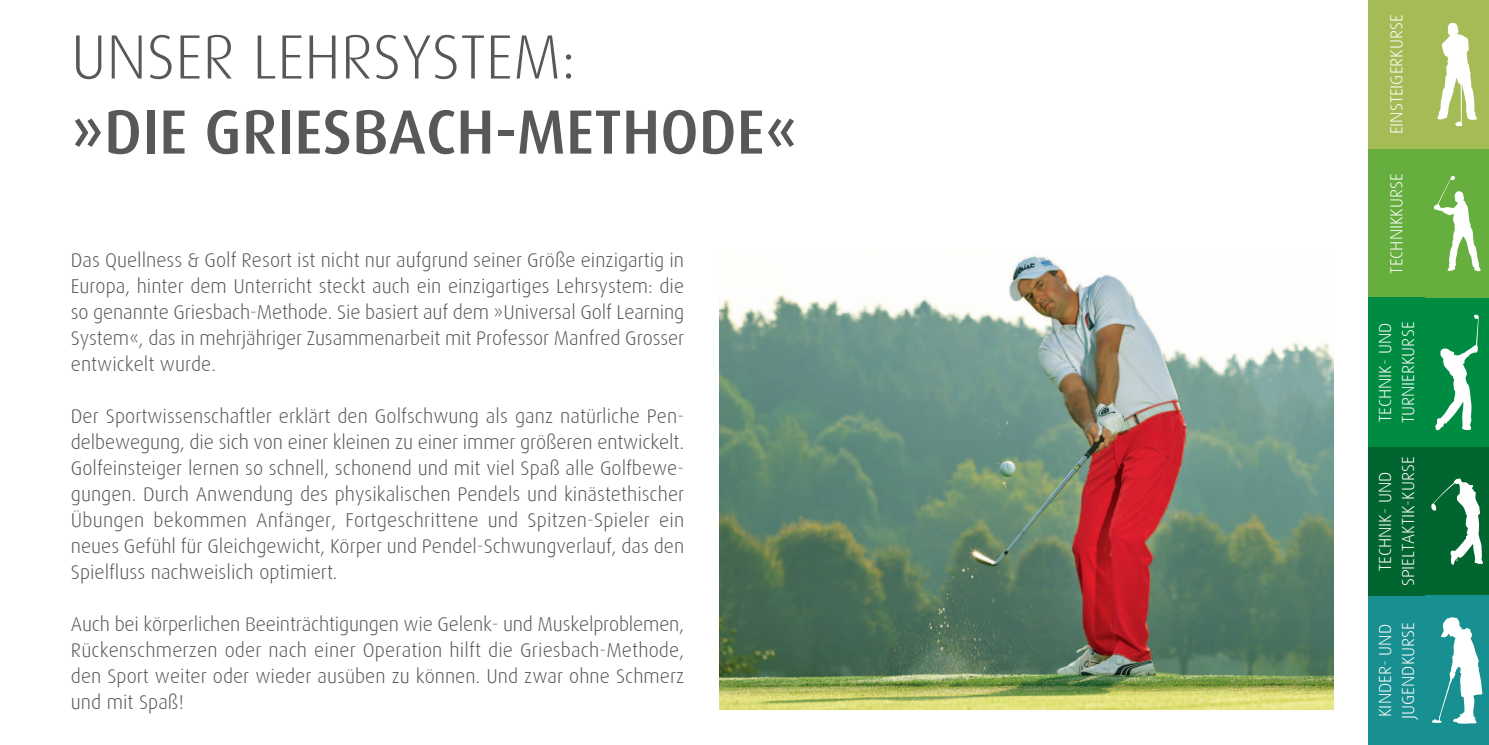
<style>
.page{position:relative;width:1489px;height:745px;background:#fff}
.page>*{position:absolute;margin:0;border:0;box-sizing:border-box;transform-origin:0 0}
.t1{font:500 62.5px "Dax";color:#57585a}
.t2{font:300 62.5px "Dax";color:#57585a}
.t3{font:300 20px/26px "Dax";color:#57585a;text-align:justify}
.t4{font:300 17.5px/22.8px "Dax";color:#fff}
</style>
<div class="page">
<div style="left:1368px;top:0;width:120px;height:149px;background:#a5bb56"></div>
<svg style="left:1437px;top:23px;width:39px;height:103px"></svg>
<div style="left:1368px;top:298px;width:120px;height:148px;background:#008b43"></div>
<svg style="left:1435px;top:314px;width:43px;height:116px"></svg>
<div style="left:1368px;top:149px;width:120px;height:149px;background:#66ae3d"></div>
<svg style="left:1433px;top:176px;width:47px;height:95px"></svg>
<div style="left:1368px;top:446px;width:120px;height:149px;background:#00652e"></div>
<svg style="left:1431px;top:478px;width:51px;height:86px"></svg>
<div style="left:1368px;top:595px;width:120px;height:149px;background:#188f90"></div>
<svg style="left:1431px;top:617px;width:51px;height:106px"></svg>
<img style="left:719px;top:255px;width:613px;height:454px">
<h1 class="t2" style="left:71px;top:24px;width:506px">UNSER LEHRSYSTEM:</h1>
<h1 class="t1" style="left:71px;top:96px;width:728px">»DIE GRIESBACH-METHODE«</h1>
<p class="t3" style="left:71px;top:247px;width:615px">Das Quellness &amp; Golf Resort ist nicht nur aufgrund seiner Größe einzigartig in Europa, hinter dem Unterricht steckt auch ein einzigartiges Lehrsystem: die so genannte Griesbach-Methode. Sie basiert auf dem »Universal Golf Learning System«, das in mehrjähriger Zusammenarbeit mit Professor Manfred Grosser entwickelt wurde.</p>
<p class="t3" style="left:71px;top:403px;width:614px">Der Sportwissenschaftler erklärt den Golfschwung als ganz natürliche Pen&shy;delbewegung, die sich von einer kleinen zu einer immer größeren entwickelt.<br>Golfeinsteiger lernen so schnell, schonend und mit viel Spaß alle Golfbewe&shy;gungen. Durch Anwendung des physikalischen Pendels und kinästethischer Übungen bekommen Anfänger, Fortgeschrittene und Spitzen-Spieler ein neues Gefühl für Gleichgewicht, Körper und Pendel-Schwungverlauf, das den Spielfluss nachweislich optimiert.</p>
<p class="t3" style="left:71px;top:610px;width:615px">Auch bei körperlichen Beeinträchtigungen wie Gelenk- und Muskelproblemen, Rückenschmerzen oder nach einer Operation hilft die Griesbach-Methode, den Sport weiter oder wieder ausüben zu können. Und zwar ohne Schmerz und mit Spaß!</p>
<p class="t4" style="left:1385px;top:134px;width:121px;rotate:-90deg">EINSTEIGERKURSE</p>
<p class="t4" style="left:1385px;top:273px;width:101px;rotate:-90deg">TECHNIKKURSE</p>
<p class="t4" style="left:1373px;top:423px;width:103px;rotate:-90deg">TECHNIK- UND<br>TURNIERKURSE</p>
<p class="t4" style="left:1373px;top:586px;width:131px;text-align:center;rotate:-90deg">TECHNIK- UND<br>SPIELTAKTIK-KURSE</p>
<p class="t4" style="left:1373px;top:718px;width:98px;rotate:-90deg">KINDER- UND<br>JUGENDKURSE</p>
</div>
